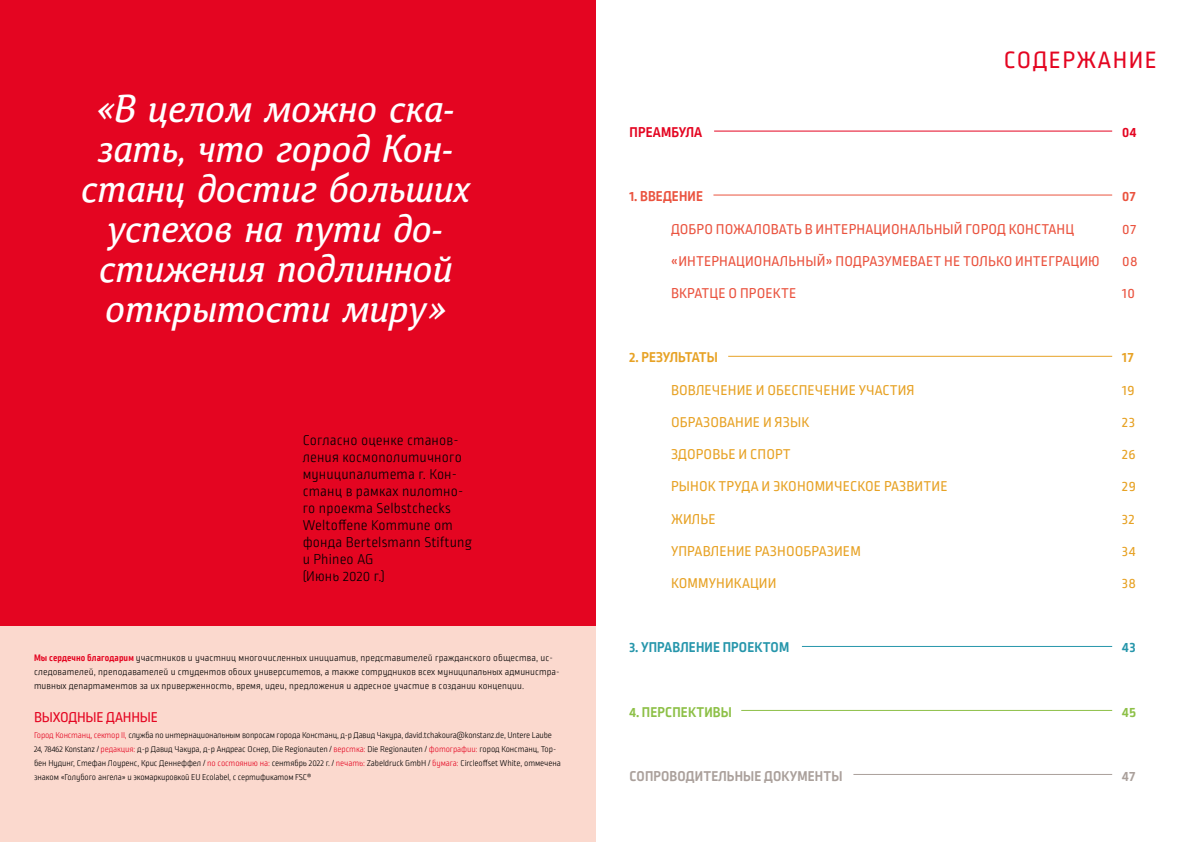
<style>
.page{position:relative;width:1191px;height:842px;background:#fff}
.page>*{position:absolute;margin:0;border:0;box-sizing:border-box;transform-origin:0 0}
.t1{font:italic 40px/40px "Calendula";color:#fff;text-align:center}
.t2{font:25px "Ropa Mix Pro";letter-spacing:.06em;color:#e40521}
.t3{font:300 15px/17px "Ropa Mix Pro";letter-spacing:.01em;color:#000}
.t4{font:15px/32.2px "Ropa Mix Pro";letter-spacing:.01em;color:#e7a225}
.t5{font:15px/32.2px "Ropa Mix Pro";letter-spacing:.01em;color:#ea533f}
.t6{font:700 15px "Ropa Mix Pro";letter-spacing:.01em;color:#aaa09b}
.t7{font:700 15px "Ropa Mix Pro";letter-spacing:.01em;color:#2696ab}
.t8{font:700 15px "Ropa Mix Pro";letter-spacing:.01em;color:#8dc047}
.t9{font:700 15px "Ropa Mix Pro";color:#e7a225}
.t10{font:15px "Ropa Mix Pro";letter-spacing:-.01em;color:#e40521}
.t11{font:700 15px "Ropa Mix Pro";letter-spacing:.01em;color:#ea533f}
.t12{font:700 15px "Ropa Mix Pro";letter-spacing:.01em;color:#e40521}
.t13{font:300 10px/14px "Ropa Mix Pro";letter-spacing:.01em;color:#000}
.t14{font:300 9px/14px "Ropa Mix Pro";letter-spacing:-.01em;color:#000}
.s1{font-weight:700;color:#e40521}
.s2{color:#e40521}
</style>
<div class="page">
<div style="left:0;top:598px;width:595px;height:244px;background:#fbd9ce"></div>
<div style="left:0;top:0;width:595px;height:626px;background:#e40521"></div>
<hr style="left:714px;top:131px;width:398px;height:1px;background:#e40521">
<hr style="left:713px;top:195px;width:399px;height:1px;background:#ea533f">
<hr style="left:728px;top:356px;width:384px;height:1px;background:#e7a225">
<hr style="left:802px;top:646px;width:310px;height:1px;background:#2696ab">
<hr style="left:741px;top:710px;width:371px;height:1px;background:#8dc047">
<hr style="left:853px;top:774px;width:259px;height:1px;background:#aaa09b">
<h1 class="t1" style="left:81px;top:90px;width:391px">«В целом можно ска&shy;зать, что город Кон&shy;станц достиг больших успехов на пути до&shy;стижения подлинной открытости миру»</h1>
<h3 class="t3" style="left:303px;top:432px;width:171px">Согласно оценке станов&shy;ления космополитичного муниципалитета г. Кон&shy;станц в рамках пилотно&shy;го проекта Selbstchecks<br>Weltoffene Kommune от фонда Bertelsmann Stiftung и Phineo AG<br>(Июнь 2020 г.)</h3>
<p class="t13" style="left:34px;top:651px;width:527px"><span class="s1">Мы сердечно благодарим</span> участников и участниц многочисленных инициатив, представителей гражданского общества, ис&shy;следователей, преподавателей и студентов обоих университетов, а также сотрудников всех муниципальных администра&shy;тивных департаментов за их приверженность, время, идеи, предложения и адресное участие в создании концепции.</p>
<h3 class="t10" style="left:34px;top:709px;width:126px">ВЫХОДНЫЕ ДАННЫЕ</h3>
<p class="t14" style="left:34px;top:729px;width:528px"><span class="s2">Город Констанц, сектор II,</span> служба по интернациональным вопросам города Констанц, д-р Давид Чакура, david.tchakoura@konstanz.de, Untere Laube 24, 78462 Konstanz / <span class="s2">редакция:</span> д-р Давид Чакура, д-р Андреас Оснер, Die Regionauten / <span class="s2">верстка:</span> Die Regionauten / <span class="s2">фотографии:</span> город Констанц, Тор&shy;бен Нудинг, Стефан Лоуренс, Крис Деннеффел / <span class="s2">по состоянию на:</span> сентябрь 2022 г. / <span class="s2">печать:</span> Zabeldruck GmbH / <span class="s2">бумага:</span> Circleoffset White, отмечена знаком «Голубого ангела» и экомаркировкой EU Ecolabel, с сертификатом FSC®</p>
<h3 class="t12" style="left:629px;top:124px;width:74px">ПРЕАМБУЛА</h3>
<h2 class="t2" style="left:1003px;top:47px;width:155px">СОДЕРЖАНИЕ</h2>
<h3 class="t12" style="left:1122px;top:124px;width:16px">04</h3>
<h3 class="t11" style="left:629px;top:188px;width:75px">1. ВВЕДЕНИЕ</h3>
<h3 class="t5" style="left:671px;top:214px;width:430px">ДОБРО ПОЖАЛОВАТЬ В ИНТЕРНАЦИОНАЛЬНЫЙ ГОРОД КОНСТАНЦ «ИНТЕРНАЦИОНАЛЬНЫЙ» ПОДРАЗУМЕВАЕТ НЕ ТОЛЬКО ИНТЕГРАЦИЮ<br>ВКРАТЦЕ О ПРОЕКТЕ</h3>
<h3 class="t11" style="left:1122px;top:188px;width:15px">07</h3>
<h3 class="t5" style="left:1122px;top:214px;width:17px;text-align:justify">07<br>08<br>10</h3>
<h3 class="t9" style="left:629px;top:349px;width:90px">2. РЕЗУЛЬТАТЫ</h3>
<h3 class="t4" style="left:671px;top:375px;width:278px">ВОВЛЕЧЕНИЕ И ОБЕСПЕЧЕНИЕ УЧАСТИЯ<br>ОБРАЗОВАНИЕ И ЯЗЫК<br>ЗДОРОВЬЕ И СПОРТ<br>РЫНОК ТРУДА И ЭКОНОМИЧЕСКОЕ РАЗВИТИЕ<br>ЖИЛЬЕ<br>УПРАВЛЕНИЕ РАЗНООБРАЗИЕМ<br>КОММУНИКАЦИИ</h3>
<h3 class="t9" style="left:1122px;top:349px;width:13px">17</h3>
<h3 class="t4" style="left:1122px;top:375px;width:15px;text-align:justify">19<br>23<br>26<br>29<br>32<br>34<br>38</h3>
<h3 class="t7" style="left:629px;top:639px;width:161px">3. УПРАВЛЕНИЕ ПРОЕКТОМ</h3>
<h3 class="t7" style="left:1122px;top:639px;width:15px">43</h3>
<h3 class="t8" style="left:629px;top:703px;width:104px">4. ПЕРСПЕКТИВЫ</h3>
<h3 class="t8" style="left:1122px;top:703px;width:16px">45</h3>
<h3 class="t6" style="left:629px;top:768px;width:214px">СОПРОВОДИТЕЛЬНЫЕ ДОКУМЕНТЫ</h3>
<h3 class="t6" style="left:1122px;top:768px;width:15px">47</h3>
</div>
